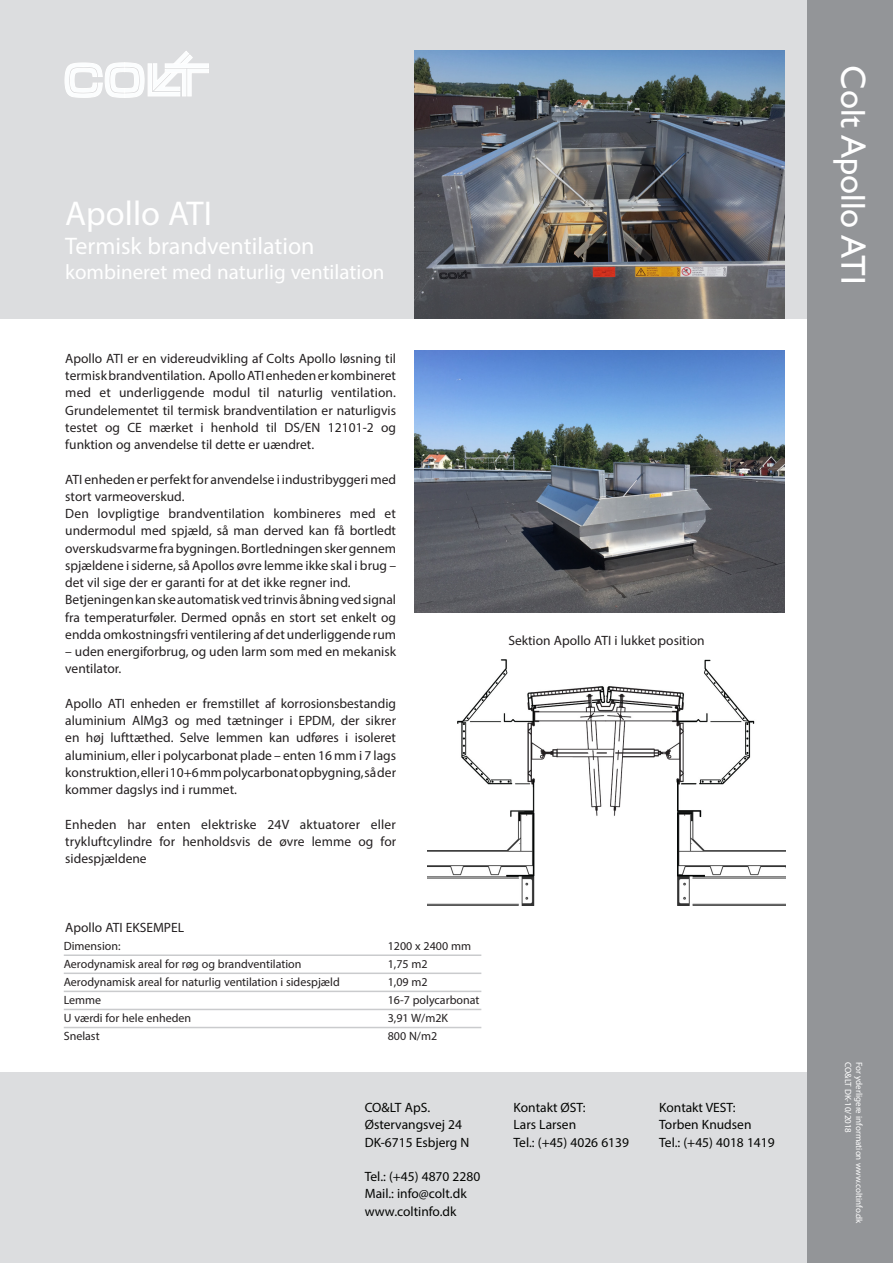
<style>
.page{position:relative;width:893px;height:1263px;background:#fff}
.page>*{position:absolute;margin:0;border:0;box-sizing:border-box;transform-origin:0 0}
.Brochure_Spine_Headi{font:34.5px "Gill Sans";color:#fff}
.Brochure_Sub_Heading{font:34.5px "Myriad Pro";color:#fff}
.Brochure_Sub_Heading-2{font:24px "Myriad Pro";color:#fff}
.Brochure_Sub_Heading-3{font:21px "Myriad Pro";color:#fff}
.Body_Text{font:13.5px/17.2px "Myriad Pro";color:#231f20;text-align:justify}
.Normaal{font:13.5px/17.2px "Myriad Pro";color:#040503}
.Body_Text-2{font:12px "Myriad Pro";color:#231f20}
.Normaal-2{font:9px "Myriad Pro";color:#fff}
</style>
<div class="page">
<div style="left:0;top:0;width:808px;height:1263px;background:#dcdddf"></div>
<div style="left:0;top:319px;width:808px;height:752px;background:#fff"></div>
<div style="left:808px;top:0;width:85px;height:1263px;background:#939598"></div>
<img style="left:414px;top:350px;width:371px;height:263px">
<img style="left:414px;top:50px;width:371px;height:269px">
<img style="left:428px;top:660px;width:357px;height:246px">
<hr style="left:64px;top:954px;width:417px;height:2px;background:#cacbcd">
<hr style="left:64px;top:972px;width:417px;height:2px;background:#cacbcd">
<hr style="left:64px;top:991px;width:417px;height:1px;background:#cacbcd">
<hr style="left:64px;top:1009px;width:417px;height:1px;background:#cacbcd">
<hr style="left:64px;top:1027px;width:417px;height:1px;background:#cacbcd">
<svg style="left:65px;top:51px;width:144px;height:47px"></svg>
<div style="left:165px;top:64px;width:44px;height:4px;border:1px solid #fff"></div>
<p class="Brochure_Sub_Heading" style="left:65px;top:192px;width:148px">Apollo ATI</p>
<p class="Brochure_Sub_Heading-2" style="left:65px;top:231px;width:251px">Termisk brandventilation</p>
<p class="Brochure_Sub_Heading-3" style="left:65px;top:259px;width:321px">kombineret med naturlig ventilation</p>
<p class="Body_Text" style="left:65px;top:350px;width:332px">Apollo ATI er en videreudvikling af Colts Apollo løsning til termisk brandventilation. Apollo ATI enheden er kombineret med et underliggende modul til naturlig ventilation.<br>Grundelementet til termisk brandventilation er naturligvis testet og CE mærket i henhold til DS/EN 12101-2 og funktion og anvendelse til dette er uændret.</p>
<p class="Body_Text" style="left:65px;top:470px;width:332px">ATI enheden er perfekt for anvendelse i industribyggeri med stort varmeoverskud.</p>
<p class="Body_Text" style="left:65px;top:505px;width:332px">Den lovpligtige brandventilation kombineres med et undermodul med spjæld, så man derved kan få bortledt overskudsvarme fra bygningen. Bortledningen sker gennem spjældene i siderne, så Apollos øvre lemme ikke skal i brug – det vil sige der er garanti for at det ikke regner ind.</p>
<p class="Body_Text" style="left:65px;top:591px;width:332px">Betjeningen kan ske automatisk ved trinvis åbning ved signal fra temperaturføler. Dermed opnås en stort set enkelt og endda omkostningsfri ventilering af det underliggende rum</p>
<p class="Body_Text" style="left:65px;top:643px;width:332px">– uden energiforbrug, og uden larm som med en mekanisk ventilator.</p>
<p class="Body_Text" style="left:65px;top:695px;width:332px">Apollo ATI enheden er fremstillet af korrosionsbestandig aluminium AlMg3 og med tætninger i EPDM, der sikrer en høj lufttæthed. Selve lemmen kan udføres i isoleret aluminium, eller i polycarbonat plade – enten 16 mm i 7 lags konstruktion, eller i 10+6 mm polycarbonat opbygning, så der kommer dagslys ind i rummet.</p>
<p class="Body_Text" style="left:65px;top:815px;width:332px">Enheden har enten elektriske 24V aktuatorer eller trykluftcylindre for henholdsvis de øvre lemme og for sidespjældene</p>
<p class="Body_Text" style="left:65px;top:919px;width:120px">Apollo ATI EKSEMPEL</p>
<p class="Body_Text-2" style="left:64px;top:939px;width:58px">Dimension:</p>
<p class="Body_Text-2" style="left:388px;top:939px;width:85px">1200 x 2400 mm</p>
<p class="Body_Text-2" style="left:64px;top:957px;width:239px">Aerodynamisk areal for røg og brandventilation</p>
<p class="Body_Text-2" style="left:388px;top:957px;width:41px">1,75 m2</p>
<p class="Body_Text-2" style="left:64px;top:975px;width:277px">Aerodynamisk areal for naturlig ventilation i sidespjæld</p>
<p class="Body_Text-2" style="left:388px;top:975px;width:41px">1,09 m2</p>
<p class="Body_Text-2" style="left:64px;top:993px;width:39px">Lemme</p>
<p class="Body_Text-2" style="left:388px;top:993px;width:93px">16-7 polycarbonat</p>
<p class="Body_Text-2" style="left:64px;top:1011px;width:129px">U værdi for hele enheden</p>
<p class="Body_Text-2" style="left:388px;top:1011px;width:62px">3,91 W/m2K</p>
<p class="Body_Text-2" style="left:64px;top:1029px;width:37px">Snelast</p>
<p class="Body_Text-2" style="left:388px;top:1029px;width:51px">800 N/m2</p>
<p class="Normaal" style="left:365px;top:1099px;width:99px">CO&amp;LT ApS.<br>Østervangsvej 24</p>
<p class="Normaal" style="left:365px;top:1133px;width:106px">DK-6715 Esbjerg N</p>
<p class="Normaal" style="left:365px;top:1168px;width:117px">Tel.: (+45) 4870 2280</p>
<p class="Normaal" style="left:365px;top:1185px;width:103px">Mail.: info@colt.dk</p>
<p class="Normaal" style="left:365px;top:1202px;width:93px">www.coltinfo.dk</p>
<p class="Body_Text" style="left:508px;top:632px;width:198px">Sektion Apollo ATI i lukket position</p>
<p class="Normaal" style="left:513px;top:1099px;width:74px">Kontakt ØST:</p>
<p class="Normaal" style="left:513px;top:1116px;width:64px">Lars Larsen</p>
<p class="Normaal" style="left:513px;top:1133px;width:117px">Tel.: (+45) 4026 6139</p>
<p class="Normaal" style="left:659px;top:1099px;width:78px">Kontakt VEST:</p>
<p class="Normaal" style="left:659px;top:1116px;width:94px">Torben Knudsen</p>
<p class="Normaal" style="left:659px;top:1133px;width:117px">Tel.: (+45) 4018 1419</p>
<p class="Brochure_Spine_Headi" style="left:874px;top:65px;width:221px;rotate:90deg">Colt Apollo ATI</p>
<p class="Normaal-2" style="left:854px;top:1062px;width:72px;rotate:90deg">CO&amp;LT DK-10/2018</p>
<p class="Normaal-2" style="left:865px;top:1062px;width:163px;rotate:90deg">For yderligere information www.coltinfo.dk</p>
</div>
